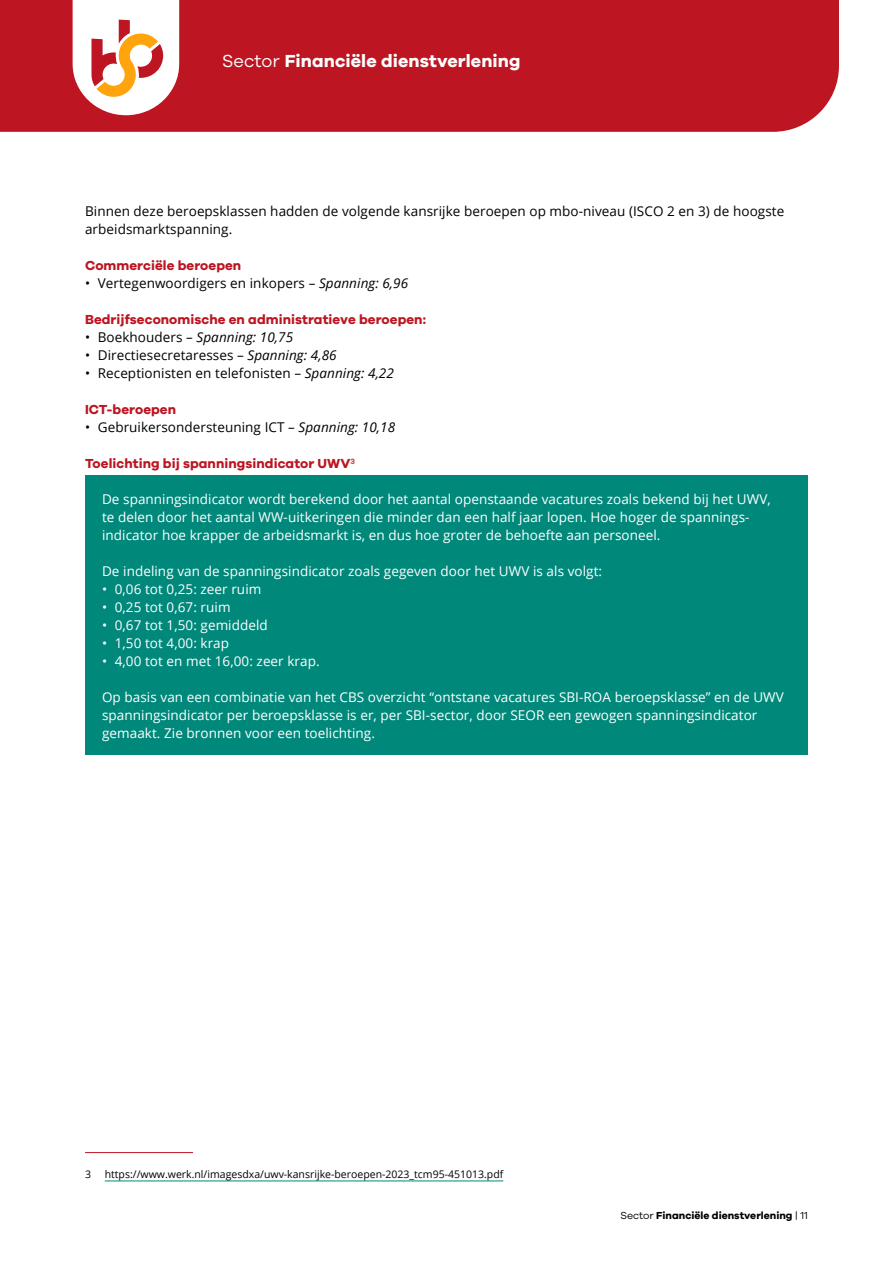
<style>
.page{position:relative;width:893px;height:1263px;background:#fff}
.page>*{position:absolute;margin:0;border:0;box-sizing:border-box;transform-origin:0 0}
.t1{font:700 18px "Galano Grotesque";letter-spacing:.005em;color:#fff}
.P_BROOD{font:13.5px/18px "Open Sans";letter-spacing:.005em;color:#fff}
.P_BROOD-2{font:13.5px/18px "Open Sans";letter-spacing:.005em;color:#000}
.H3_KOP_KLEIN{font:700 13.5px "Galano Grotesque";letter-spacing:.005em;color:#bd1521}
.P_BROOD_zonder_witruimte{font:13.5px "Open Sans";letter-spacing:.005em;color:#fff}
.t2{font:italic 13.5px "Open Sans";letter-spacing:.005em;color:#000}
.VOETNOOT{font:10.5px "Open Sans";color:#000}
.t3{font:700 10.5px "Galano Grotesque";color:#000}
.s1{font-weight:400}
.s2{font-style:italic}
.s3{font-style:normal}
</style>
<div class="page">
<div style="left:0;top:0;width:839px;height:132px;background:#bd1521"></div>
<svg style="left:73px;top:0;width:106px;height:115px"></svg>
<div style="left:85px;top:475px;width:723px;height:280px;background:#00887b"></div>
<hr style="left:85px;top:1152px;width:108px;height:1px;background:#bd1521">
<hr style="left:105px;top:1181px;width:398px;height:1px;background:#00887b">
<h1 class="t1" style="left:222px;top:50px;width:300px"><span class="s1">Sector</span> Financiële dienstverlening</h1>
<p class="P_BROOD-2" style="left:85px;top:202px;width:701px">Binnen deze beroepsklassen hadden de volgende kansrijke beroepen op mbo-niveau (ISCO 2 en 3) de hoogste arbeidsmarktspanning.</p>
<h3 class="H3_KOP_KLEIN" style="left:85px;top:257px;width:158px">Commerciële beroepen</h3>
<p class="P_BROOD-2" style="left:85px;top:274px;width:325px">• Vertegenwoordigers en inkopers – <span class="s2">Spanning: 6,96</span></p>
<h3 class="H3_KOP_KLEIN" style="left:85px;top:311px;width:342px">Bedrijfseconomische en administratieve beroepen:</h3>
<p class="t2" style="left:85px;top:328px;width:210px"><span class="s3">• Boekhouders –</span> Spanning: 10,75</p>
<p class="P_BROOD-2" style="left:85px;top:346px;width:253px">• Directiesecretaresses – <span class="s2">Spanning: 4,86</span></p>
<p class="P_BROOD-2" style="left:85px;top:364px;width:310px">• Receptionisten en telefonisten – <span class="s2">Spanning: 4,22</span></p>
<h3 class="H3_KOP_KLEIN" style="left:85px;top:401px;width:93px">ICT-beroepen</h3>
<p class="P_BROOD-2" style="left:85px;top:418px;width:312px">• Gebruikersondersteuning ICT – <span class="s2">Spanning: 10,18</span></p>
<h3 class="H3_KOP_KLEIN" style="left:85px;top:455px;width:272px">Toelichting bij spanningsindicator UWV<sup>3</sup></h3>
<p class="P_BROOD" style="left:102px;top:490px;width:670px">De spanningsindicator wordt berekend door het aantal openstaande vacatures zoals bekend bij het UWV, te delen door het aantal WW-uitkeringen die minder dan een half jaar lopen. Hoe hoger de spannings&shy;indicator hoe krapper de arbeidsmarkt is, en dus hoe groter de behoefte aan personeel.</p>
<p class="P_BROOD_zonder_witruimte" style="left:102px;top:562px;width:502px">De indeling van de spanningsindicator zoals gegeven door het UWV is als volgt:</p>
<p class="P_BROOD" style="left:102px;top:580px;width:161px">• 0,06 tot 0,25: zeer ruim</p>
<p class="P_BROOD" style="left:102px;top:598px;width:130px">• 0,25 tot 0,67: ruim</p>
<p class="P_BROOD" style="left:102px;top:616px;width:167px">• 0,67 tot 1,50: gemiddeld</p>
<p class="P_BROOD" style="left:102px;top:634px;width:129px">• 1,50 tot 4,00: krap</p>
<p class="P_BROOD" style="left:102px;top:652px;width:219px">• 4,00 tot en met 16,00: zeer krap.</p>
<p class="P_BROOD" style="left:102px;top:688px;width:683px">Op basis van een combinatie van het CBS overzicht “ontstane vacatures SBI-ROA beroepsklasse” en de UWV spanningsindicator per beroepsklasse is er, per SBI-sector, door SEOR een gewogen spanningsindicator gemaakt. Zie bronnen voor een toelichting.</p>
<p class="VOETNOOT" style="left:85px;top:1167px;width:8px">3</p>
<p class="VOETNOOT" style="left:105px;top:1167px;width:400px">https://www.werk.nl/imagesdxa/uwv-kansrijke-beroepen-2023_tcm95-451013.pdf</p>
<p class="t3" style="left:620px;top:1208px;width:189px"><span class="s1">Sector</span> Financiële dienstverlening <span class="s1">| 11</span></p>
</div>
